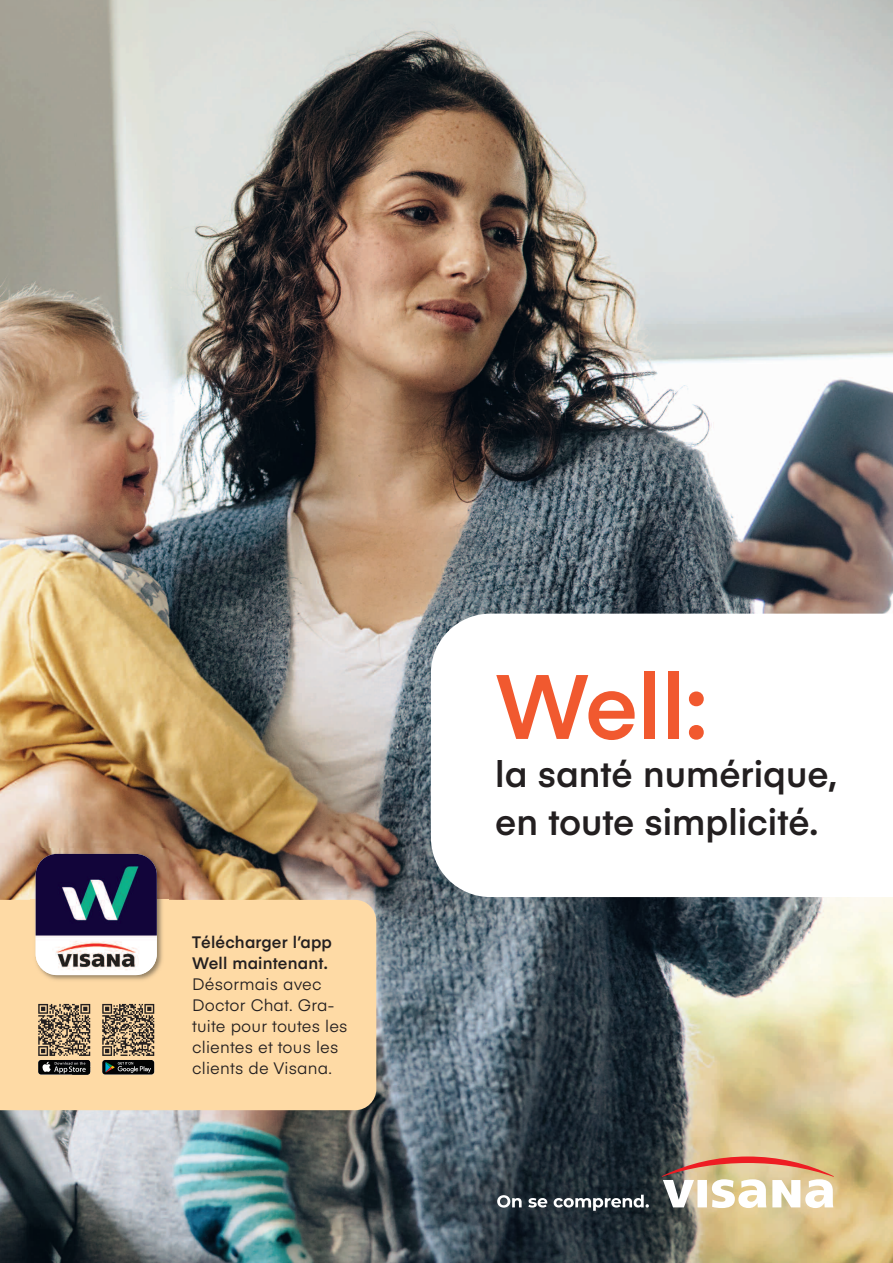
<style>
.page{position:relative;width:893px;height:1263px;background:#fff}
.page>*{position:absolute;margin:0;border:0;box-sizing:border-box;transform-origin:0 0}
.t1{font:600 90px "Eina 03";color:#f1592f}
.t2{font:600 36px/48px "Eina 03";color:#231f20}
.t3{font:16.35px/21px "Eina 03";letter-spacing:.01em;color:#231f20}
.t4{font:600 16.35px/21px "Eina 03";letter-spacing:.01em;color:#231f20}
</style>
<div class="page">
<img style="left:0;top:0;width:893px;height:1263px">
<svg style="left:662px;top:1156px;width:172px;height:52px"></svg>
<svg style="left:497px;top:1195px;width:25px;height:12px"></svg>
<svg style="left:528px;top:1198px;width:19px;height:9px"></svg>
<svg style="left:554px;top:1195px;width:95px;height:16px"></svg>
<svg style="left:431px;top:614px;width:462px;height:283px"></svg>
<div style="left:0;top:900px;width:376px;height:210px;background:#fedaa5"></div>
<img style="left:30px;top:848px;width:138px;height:138px">
<img style="left:36px;top:854px;width:121px;height:121px;border-radius:21px">
<svg style="left:38px;top:1004px;width:52px;height:71px"></svg>
<svg style="left:102px;top:1004px;width:52px;height:70px"></svg>
<p class="t4" style="left:192px;top:933px;width:141px">Télécharger l’app<br>Well maintenant.</p>
<p class="t3" style="left:192px;top:975px;width:157px">Désormais avec<br>Doctor Chat. Gra&shy;tuite pour toutes les clientes et tous les clients de Visana.</p>
<h1 class="t1" style="left:495px;top:675px;width:214px">Well:</h1>
<h2 class="t2" style="left:495px;top:754px;width:344px">la santé numérique, en toute simplicité.</h2>
</div>
